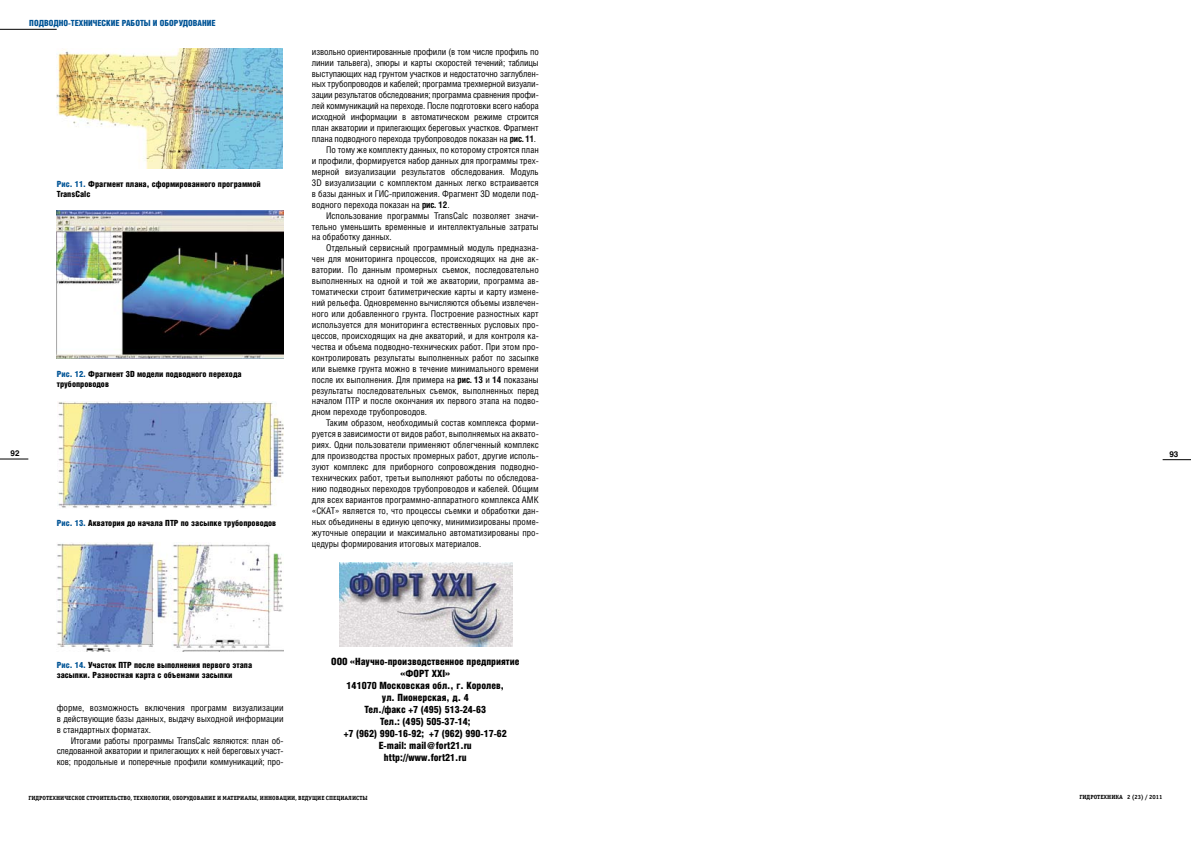
<style>
.page{position:relative;width:1191px;height:842px;background:#fff}
.page>*{position:absolute;margin:0;border:0;box-sizing:border-box;transform-origin:0 0}
.t1{font:900 10px "Helios Cond";color:#000}
.t2{font:9.2px/10.9px "Helios Cond";color:#000;text-align:justify}
.t3{font:900 8.5px/10px "Helios Cond";color:#000}
.t4{font:900 8.5px "Helios Cond";color:#005496}
.t5{font:700 8px "Helios";color:#000}
.t6{font:700 6px "Officina Serif C";color:#000}
.s1{color:#005496}
.s2{font-weight:700}
</style>
<div class="page">
<svg style="left:0;top:459px;width:28px;height:1px"></svg>
<hr style="left:0;top:29px;width:57px;height:1px;background:#000">
<svg style="left:1162px;top:459px;width:29px;height:1px"></svg>
<img style="left:57px;top:48px;width:225px;height:120px">
<img style="left:57px;top:211px;width:226px;height:148px">
<img style="left:58px;top:402px;width:225px;height:106px">
<img style="left:57px;top:542px;width:226px;height:110px">
<img style="left:340px;top:562px;width:172px;height:84px">
<p class="t4" style="left:29px;top:18px;width:188px">Подводно-технические работы и оборудование</p>
<p class="t3" style="left:57px;top:178px;width:206px"><span class="s1">Рис. 11.</span> Фрагмент плана, сформированного программой<br>TransCalc</p>
<p class="t5" style="left:11px;top:449px;width:10px">92</p>
<p class="t3" style="left:57px;top:369px;width:186px"><span class="s1">Рис. 12.</span> Фрагмент 3D модели подводного перехода трубопроводов</p>
<p class="t3" style="left:57px;top:518px;width:221px"><span class="s1">Рис. 13.</span> Акватория до начала ПТР по засыпке трубопроводов</p>
<p class="t2" style="left:312px;top:46px;width:228px">извольно ориентированные профили (в том числе профиль по</p>
<p class="t2" style="left:312px;top:57px;width:228px">линии тальвега), эпюры и карты скоростей течений; таблицы</p>
<p class="t2" style="left:312px;top:68px;width:228px">выступающих над грунтом участков и недостаточно заглублен-</p>
<p class="t2" style="left:312px;top:79px;width:228px">ных трубопроводов и кабелей; программа трехмерной визуали-</p>
<p class="t2" style="left:312px;top:89px;width:228px">зации результатов обследования; программа сравнения профи-</p>
<p class="t2" style="left:312px;top:100px;width:228px">лей коммуникаций на переходе. После подготовки всего набора</p>
<p class="t2" style="left:312px;top:111px;width:228px">исходной информации в автоматическом режиме строится</p>
<p class="t2" style="left:312px;top:122px;width:228px">план акватории и прилегающих береговых участков. Фрагмент</p>
<p class="t2" style="left:312px;top:133px;width:226px">плана подводного перехода трубопроводов показан на <span class="s2">рис. 11</span>.</p>
<p class="t2" style="left:326px;top:144px;width:214px">По тому же комплекту данных, по которому строятся план</p>
<p class="t2" style="left:312px;top:155px;width:228px">и профили, формируется набор данных для программы трех-</p>
<p class="t2" style="left:312px;top:166px;width:228px">мерной визуализации результатов обследования. Модуль</p>
<p class="t2" style="left:312px;top:177px;width:228px">3D визуализации с комплектом данных легко встраивается</p>
<p class="t2" style="left:312px;top:188px;width:228px">в базы данных и ГИС-приложения. Фрагмент 3D модели под-</p>
<p class="t2" style="left:312px;top:199px;width:139px">водного перехода показан на <span class="s2">рис. 12</span>.</p>
<p class="t2" style="left:326px;top:210px;width:214px">Использование программы TransCalc позволяет значи-</p>
<p class="t2" style="left:312px;top:221px;width:228px">тельно уменьшить временные и интеллектуальные затраты</p>
<p class="t2" style="left:312px;top:232px;width:81px">на обработку данных.</p>
<p class="t2" style="left:326px;top:242px;width:214px">Отдельный сервисный программный модуль предназна-</p>
<p class="t2" style="left:312px;top:253px;width:228px">чен для мониторинга процессов, происходящих на дне ак-</p>
<p class="t2" style="left:312px;top:264px;width:228px">ватории. По данным промерных съемок, последовательно</p>
<p class="t2" style="left:312px;top:275px;width:228px">выполненных на одной и той же акватории, программа ав-</p>
<p class="t2" style="left:312px;top:286px;width:228px">томатически строит батиметрические карты и карту измене-</p>
<p class="t2" style="left:312px;top:297px;width:228px">ний рельефа. Одновременно вычисляются объемы извлечен-</p>
<p class="t2" style="left:312px;top:308px;width:228px">ного или добавленного грунта. Построение разностных карт</p>
<p class="t2" style="left:312px;top:319px;width:228px">используется для мониторинга естественных русловых про-</p>
<p class="t2" style="left:312px;top:330px;width:228px">цессов, происходящих на дне акваторий, и для контроля ка-</p>
<p class="t2" style="left:312px;top:341px;width:228px">чества и объема подводно-технических работ. При этом про-</p>
<p class="t2" style="left:312px;top:352px;width:228px">контролировать результаты выполненных работ по засыпке</p>
<p class="t2" style="left:312px;top:363px;width:228px">или выемке грунта можно в течение минимального времени</p>
<p class="t2" style="left:312px;top:374px;width:228px">после их выполнения. Для примера на <span class="s2">рис. 13</span> и <span class="s2">14</span> показаны</p>
<p class="t2" style="left:312px;top:385px;width:228px">результаты последовательных съемок, выполненных перед</p>
<p class="t2" style="left:312px;top:395px;width:228px">началом ПТР и после окончания их первого этапа на подво-</p>
<p class="t2" style="left:312px;top:406px;width:117px">дном переходе трубопроводов.</p>
<p class="t2" style="left:326px;top:417px;width:214px">Таким образом, необходимый состав комплекса форми-</p>
<p class="t2" style="left:312px;top:428px;width:228px">руется в зависимости от видов работ, выполняемых на аквато-</p>
<p class="t2" style="left:312px;top:439px;width:228px">риях. Одни пользователи применяют облегченный комплекс</p>
<p class="t2" style="left:312px;top:450px;width:228px">для производства простых промерных работ, другие исполь-</p>
<p class="t2" style="left:312px;top:461px;width:228px">зуют комплекс для приборного сопровождения подводно-</p>
<p class="t2" style="left:312px;top:472px;width:228px">технических работ, третьи выполняют работы по обследова-</p>
<p class="t2" style="left:312px;top:483px;width:228px">нию подводных переходов трубопроводов и кабелей. Общим</p>
<p class="t2" style="left:312px;top:494px;width:228px">для всех вариантов программно-аппаратного комплекса АМК</p>
<p class="t2" style="left:312px;top:505px;width:228px">«СКАТ» является то, что процессы съемки и обработки дан-</p>
<p class="t2" style="left:312px;top:516px;width:228px">ных объединены в единую цепочку, минимизированы проме-</p>
<p class="t2" style="left:312px;top:527px;width:228px">жуточные операции и максимально автоматизированы про-</p>
<p class="t2" style="left:312px;top:538px;width:171px">цедуры формирования итоговых материалов.</p>
<p class="t3" style="left:57px;top:659px;width:197px"><span class="s1">Рис. 14.</span> Участок ПТР после выполнения первого этапа засыпки. Разностная карта с объемами засыпки</p>
<p class="t1" style="left:331px;top:656px;width:7px">ООО</p>
<p class="t1" style="left:350px;top:656px;width:171px">«Научно-производственное предприятие</p>
<p class="t1" style="left:401px;top:668px;width:51px">«Форт XXI»</p>
<p class="t1" style="left:347px;top:680px;width:159px">141070 Московская обл., г. Королев,</p>
<p class="t1" style="left:382px;top:692px;width:88px">ул. Пионерская, д. 4</p>
<p class="t1" style="left:364px;top:704px;width:123px">Тел./факс +7 (495) 513-24-63</p>
<p class="t1" style="left:380px;top:716px;width:92px">Тел.: (495) 505-37-14;</p>
<p class="t1" style="left:344px;top:728px;width:165px">+7 (962) 990-16-92; +7 (962) 990-17-62</p>
<p class="t1" style="left:379px;top:740px;width:94px">E-mail: mail@fort21.ru</p>
<p class="t1" style="left:384px;top:752px;width:84px">http://www.fort21.ru</p>
<p class="t2" style="left:57px;top:702px;width:228px">форме, возможность включения программ визуализации в действующие базы данных, выдачу выходной информации в стандартных форматах.</p>
<p class="t2" style="left:57px;top:735px;width:228px;text-indent:14px">Итогами работы программы TransCalc являются: план об&shy;следованной акватории и прилегающих к ней береговых участ&shy;ков; продольные и поперечные профили коммуникаций; про-</p>
<p class="t6" style="left:28px;top:795px;width:341px">гидротехническое строительство, технологии, оборудование и материалы, инновации, ведущие специалисты</p>
<p class="t5" style="left:1169px;top:449px;width:10px">93</p>
<p class="t6" style="left:1079px;top:793px;width:85px">гидротехника 2 (23) / 2011</p>
</div>
